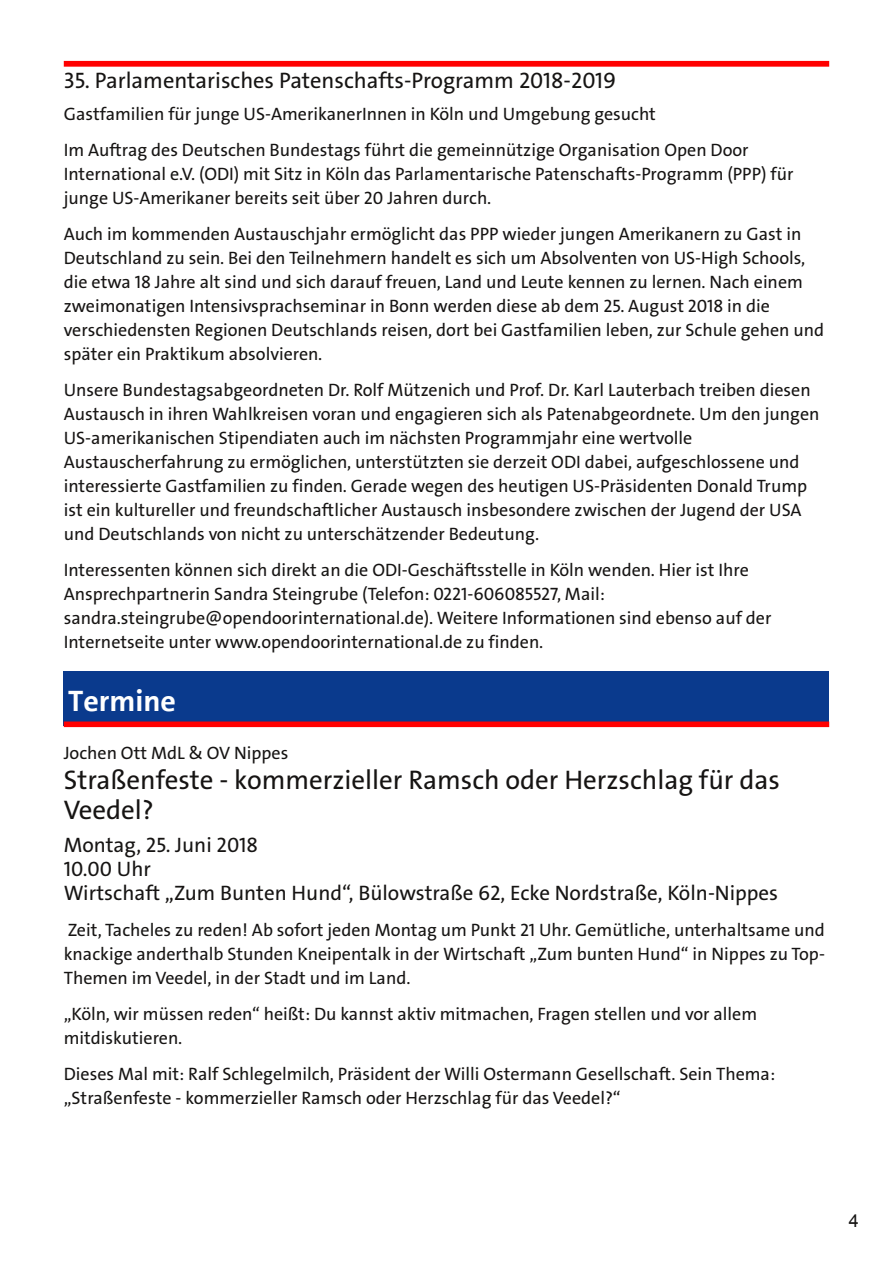
<style>
.page{position:relative;width:893px;height:1263px;background:#fff}
.page>*{position:absolute;margin:0;border:0;box-sizing:border-box;transform-origin:0 0}
.t1{font:700 30px "SPD The Sans";color:#fff}
.t2{font:27px/30px "The Sans LP5 Plain";color:#161413}
.t3{font:22.5px "The Sans LP5 Plain";color:#161413}
.t4{font:21px/24px "The Sans LP5 Plain";color:#161413}
.t5{font:18px/24px "The Sans LP5 Plain";color:#161413}
.t6{font:18px "Arial";color:#161413}
</style>
<div class="page">
<div style="left:64px;top:671px;width:765px;height:55px;background:#0a3a8d"></div>
<div style="left:64px;top:721px;width:765px;height:6px;background:#f00"></div>
<div style="left:64px;top:61px;width:765px;height:6px;background:#f00"></div>
<p class="t3" style="left:64px;top:66px;width:554px">35. Parlamentarisches Patenschafts-Programm 2018-2019</p>
<p class="t5" style="left:64px;top:96px;width:686px;line-height:36px">Gastfamilien für junge US-AmerikanerInnen in Köln und Umgebung gesucht<br>Im Auftrag des Deutschen Bundestags führt die gemeinnützige Organisation Open Door</p>
<p class="t5" style="left:64px;top:162px;width:731px">International e.V. (ODI) mit Sitz in Köln das Parlamentarische Patenschafts-Programm (PPP) für junge US-Amerikaner bereits seit über 20 Jahren durch.</p>
<p class="t5" style="left:64px;top:222px;width:762px">Auch im kommenden Austauschjahr ermöglicht das PPP wieder jungen Amerikanern zu Gast in Deutschland zu sein. Bei den Teilnehmern handelt es sich um Absolventen von US-High Schools, die etwa 18 Jahre alt sind und sich darauf freuen, Land und Leute kennen zu lernen. Nach einem zweimonatigen Intensivsprachseminar in Bonn werden diese ab dem 25. August 2018 in die verschiedensten Regionen Deutschlands reisen, dort bei Gastfamilien leben, zur Schule gehen und später ein Praktikum absolvieren.</p>
<p class="t5" style="left:64px;top:378px;width:757px">Unsere Bundestagsabgeordneten Dr. Rolf Mützenich und Prof. Dr. Karl Lauterbach treiben diesen Austausch in ihren Wahlkreisen voran und engagieren sich als Patenabgeordnete. Um den jungen US-amerikanischen Stipendiaten auch im nächsten Programmjahr eine wertvolle Austauscherfahrung zu ermöglichen, unterstützten sie derzeit ODI dabei, aufgeschlossene und interessierte Gastfamilien zu finden. Gerade wegen des heutigen US-Präsidenten Donald Trump ist ein kultureller und freundschaftlicher Austausch insbesondere zwischen der Jugend der USA und Deutschlands von nicht zu unterschätzender Bedeutung.</p>
<p class="t5" style="left:64px;top:558px;width:709px">Interessenten können sich direkt an die ODI-Geschäftsstelle in Köln wenden. Hier ist Ihre Ansprechpartnerin Sandra Steingrube (Telefon: 0221-606085527, Mail: sandra.steingrube@opendoorinternational.de). Weitere Informationen sind ebenso auf der Internetseite unter www.opendoorinternational.de zu finden.</p>
<h1 class="t1" style="left:68px;top:682px;width:109px">Termine</h1>
<p class="t5" style="left:64px;top:741px;width:226px">Jochen Ott MdL &amp; OV Nippes</p>
<h2 class="t2" style="left:64px;top:765px;width:718px">Straßenfeste - kommerzieller Ramsch oder Herzschlag für das<br>Veedel?</h2>
<p class="t4" style="left:64px;top:833px;width:716px">Montag, 25. Juni 2018<br>10.00 Uhr<br>Wirtschaft „Zum Bunten Hund“, Bülowstraße 62, Ecke Nordstraße, Köln-Nippes</p>
<p class="t5" style="left:64px;top:918px;width:763px;text-align:justify">Zeit, Tacheles zu reden! Ab sofort jeden Montag um Punkt 21 Uhr. Gemütliche, unterhaltsame und knackige anderthalb Stunden Kneipentalk in der Wirtschaft „Zum bunten Hund“ in Nippes zu Top-Themen im Veedel, in der Stadt und im Land.</p>
<p class="t5" style="left:64px;top:1002px;width:695px">„Köln, wir müssen reden“ heißt: Du kannst aktiv mitmachen, Fragen stellen und vor allem mitdiskutieren.</p>
<p class="t5" style="left:64px;top:1062px;width:713px">Dieses Mal mit: Ralf Schlegelmilch, Präsident der Willi Ostermann Gesellschaft. Sein Thema: „Straßenfeste - kommerzieller Ramsch oder Herzschlag für das Veedel?“</p>
<p class="t6" style="left:849px;top:1210px;width:12px">4</p>
</div>
